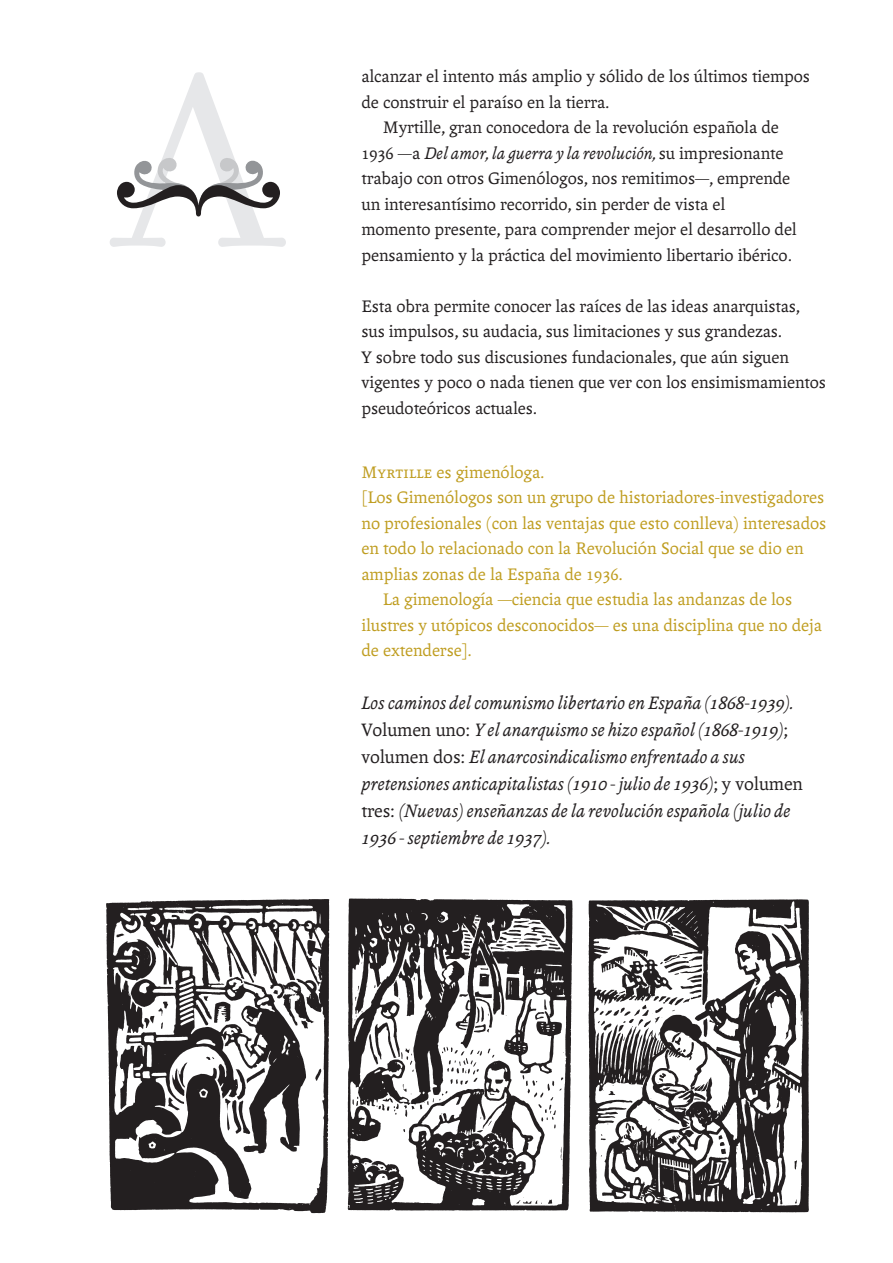
<style>
.page{position:relative;width:893px;height:1263px;background:#fff}
.page>*{position:absolute;margin:0;border:0;box-sizing:border-box;transform-origin:0 0}
.t1{font:italic 19.35px/27px "Andralis ND Os F";letter-spacing:-.005em;color:#231f20}
.t2{font:18px/25.5px "Andralis ND Os F";letter-spacing:-.005em;color:#231f20}
.t3{font:18px/25.5px "Andralis ND Os F";letter-spacing:-.005em;color:#bf9d20}
.s1{font-style:italic}
.s2{font-family:"Andralis NDSC"}
.s3{font-style:normal}
</style>
<div class="page">
<svg style="left:110px;top:72px;width:176px;height:175px"></svg>
<img style="left:347px;top:898px;width:226px;height:313px">
<img style="left:588px;top:899px;width:221px;height:314px">
<img style="left:106px;top:899px;width:224px;height:315px">
<p class="t2" style="left:361px;top:64px;width:450px">alcanzar el intento más amplio y sólido de los últimos tiempos de construir el paraíso en la tierra.</p>
<p class="t2" style="left:361px;top:115px;width:437px;text-indent:21px">Myrtille, gran conocedora de la revolución española de 1936 —a <span class="s1">Del amor, la guerra y la revolución,</span> su impresionante trabajo con otros Gimenólogos, nos remitimos—, emprende un interesantísimo recorrido, sin perder de vista el momento presente, para comprender mejor el desarrollo del pensamiento y la práctica del movimiento libertario ibérico.</p>
<p class="t2" style="left:361px;top:294px;width:466px">Esta obra permite conocer las raíces de las ideas anarquistas, sus impulsos, su audacia, sus limitaciones y sus grandezas.<br>Y sobre todo sus discusiones fundacionales, que aún siguen vigentes y poco o nada tienen que ver con los ensimismamientos pseudoteóricos actuales.</p>
<p class="t3" style="left:361px;top:459px;width:185px"><span class="s2">Myrtille</span> es gimenóloga.</p>
<p class="t3" style="left:361px;top:485px;width:466px">[Los Gimenólogos son un grupo de historiadores-investigadores no profesionales (con las ventajas que esto conlleva) interesados en todo lo relacionado con la Revolución Social que se dio en amplias zonas de la España de 1936.</p>
<p class="t3" style="left:361px;top:587px;width:462px;text-indent:21px">La gimenología —ciencia que estudia las andanzas de los ilustres y utópicos desconocidos— es una disciplina que no deja de extenderse].</p>
<p class="t1" style="left:361px;top:689px;width:434px">Los caminos del comunismo libertario en España (1868-1939).</p>
<p class="t1" style="left:361px;top:716px;width:443px"><span class="s3">Volumen uno:</span> Y el anarquismo se hizo español (1868-1919)<span class="s3">; volumen dos:</span> El anarcosindicalismo enfrentado a sus pretensiones anticapitalistas (1910 - julio de 1936)<span class="s3">; y volumen tres:</span> (Nuevas) enseñanzas de la revolución española (julio de 1936 - septiembre de 1937).</p>
</div>
